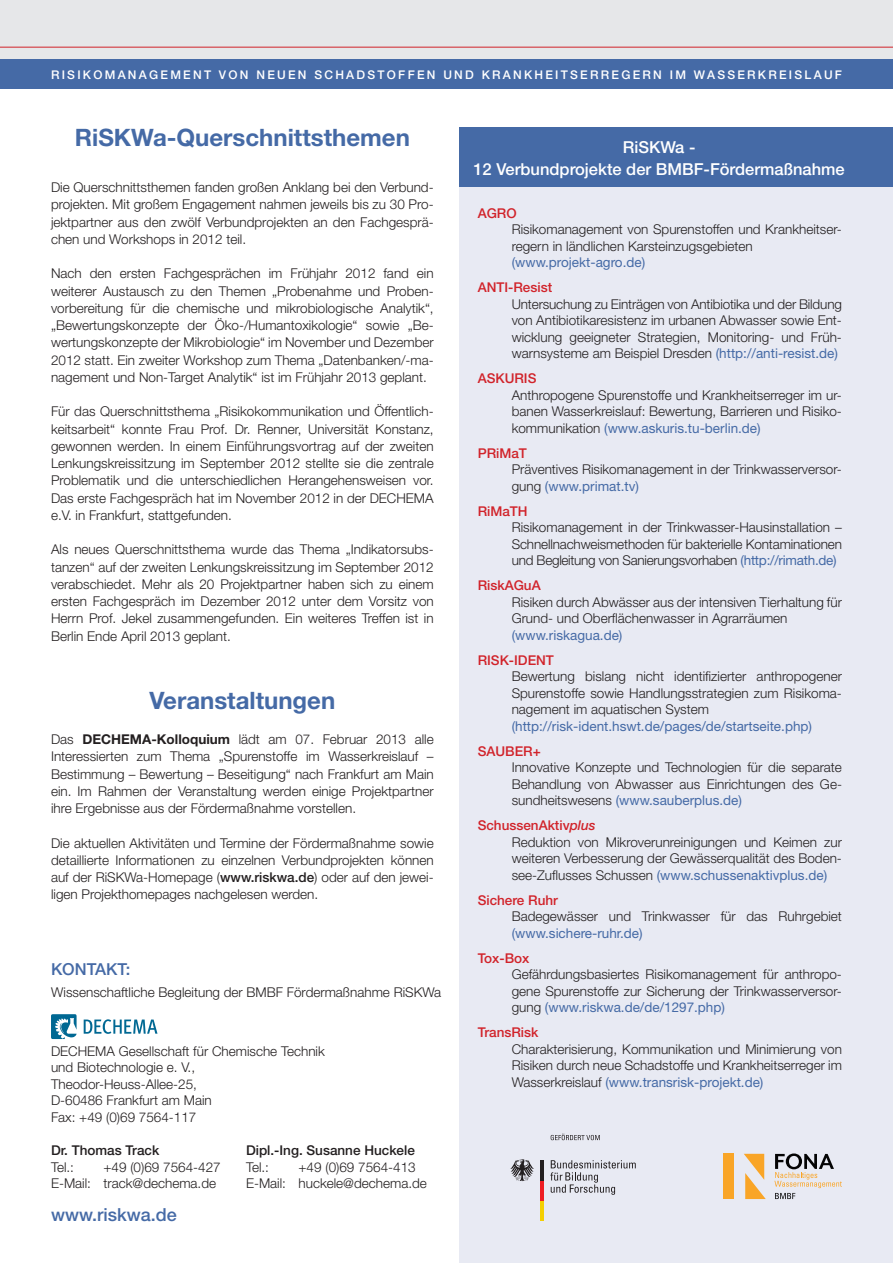
<style>
.page{position:relative;width:893px;height:1263px;background:#fff}
.page>*{position:absolute;margin:0;border:0;box-sizing:border-box;transform-origin:0 0}
.t1{font:700 24px "Helvetica Neue";color:#456aa6}
.t2{font:500 18px "Helvetica Neue";color:#456aa6}
.t3{font:500 16.5px/22.5px "Helvetica Neue";color:#fff;text-align:center}
.t4{font:500 16.5px "Helvetica Neue";color:#456aa6}
.t5{font:300 13.5px/17.2px "Helvetica Neue";color:#231f20;text-align:justify}
.t6{font:13.5px "Helvetica Neue";color:#456aa6}
.t7{font:500 13.5px "Helvetica Neue";color:#d1232a}
.t8{font:500 13.5px "Helvetica Neue";color:#231f20}
.t9{font:500 12px "Helvetica Neue";letter-spacing:.19em;color:#fff}
.s1{font-weight:700}
.s2{font-weight:500}
.s3{font-weight:400;color:#456aa6}
.s4{font-weight:500;color:#d1232a}
.s5{font-weight:500;font-style:italic;color:#d1232a}
</style>
<div class="page">
<div style="left:459px;top:128px;width:434px;height:1135px;background:#e8eaf3"></div>
<div style="left:459px;top:128px;width:434px;height:59px;background:#456aa6"></div>
<svg style="left:51px;top:1014px;width:26px;height:25px"></svg>
<svg style="left:84px;top:1019px;width:73px;height:15px"></svg>
<div style="left:0;top:0;width:893px;height:85px;background:#e6e7e9"></div>
<div style="left:0;top:60px;width:893px;height:29px;background:#456aa6"></div>
<hr style="left:0;top:47px;width:893px;height:1px;background:#d1232a">
<div style="left:724px;top:1154px;width:10px;height:45px;background:#f9a527"></div>
<svg style="left:744px;top:1154px;width:22px;height:45px"></svg>
<svg style="left:774px;top:1153px;width:68px;height:46px"></svg>
<svg style="left:550px;top:1160px;width:86px;height:35px"></svg>
<hr style="left:540px;top:1201px;width:4px;height:20px;background:#f4cf02">
<hr style="left:540px;top:1180px;width:4px;height:21px;background:#ee1d23">
<hr style="left:540px;top:1160px;width:4px;height:20px;background:#231f20">
<svg style="left:510px;top:1159px;width:24px;height:22px"></svg>
<svg style="left:551px;top:1134px;width:49px;height:6px"></svg>
<p class="t9" style="left:51px;top:68px;width:792px">Risikomanagement von neuen Schadstoffen und Kr ankheitserr eger n im Wasser kr eislauf</p>
<h1 class="t1" style="left:75px;top:123px;width:337px">RiSKWa-Querschnittsthemen</h1>
<p class="t5" style="left:51px;top:178px;width:384px">Die Querschnittsthemen fanden großen Anklang bei den Verbund&shy;projekten. Mit großem Engagement nahmen jeweils bis zu 30 Pro&shy;jektpartner aus den zwölf Verbundprojekten an den Fachgesprä&shy;chen und Workshops in 2012 teil.</p>
<p class="t5" style="left:51px;top:265px;width:384px">Nach den ersten Fachgesprächen im Frühjahr 2012 fand ein weiterer Austausch zu den Themen „Probenahme und Proben&shy;vorbereitung für die chemische und mikrobiologische Analytik“, „Bewertungskonzepte der Öko-/Humantoxikologie“ sowie „Be&shy;wertungskonzepte der Mikrobiologie“ im November und Dezember 2012 statt. Ein zweiter Workshop zum Thema „Datenbanken/-ma&shy;nagement und Non-Target Analytik“ ist im Frühjahr 2013 geplant.</p>
<p class="t5" style="left:51px;top:403px;width:384px">Für das Querschnittsthema „Risikokommunikation und Öffentlich&shy;keitsarbeit“ konnte Frau Prof. Dr. Renner, Universität Konstanz, gewonnen werden. In einem Einführungsvortrag auf der zweiten Lenkungskreissitzung im September 2012 stellte sie die zentrale Problematik und die unterschiedlichen Herangehensweisen vor.<br>Das erste Fachgespräch hat im November 2012 in der DECHEMA e.V. in Frankfurt, stattgefunden.</p>
<p class="t5" style="left:51px;top:541px;width:384px">Als neues Querschnittsthema wurde das Thema „Indikatorsubs&shy;tanzen“ auf der zweiten Lenkungskreissitzung im September 2012 verabschiedet. Mehr als 20 Projektpartner haben sich zu einem ersten Fachgespräch im Dezember 2012 unter dem Vorsitz von Herrn Prof. Jekel zusammengefunden. Ein weiteres Treffen ist in Berlin Ende April 2013 geplant.</p>
<h1 class="t1" style="left:149px;top:686px;width:187px">Veranstaltungen</h1>
<p class="t5" style="left:51px;top:730px;width:384px">Das <span class="s1">DECHEMA-Kolloquium</span> lädt am 07. Februar 2013 alle Interessierten zum Thema „Spurenstoffe im Wasserkreislauf – Bestimmung – Bewertung – Beseitigung“ nach Frankfurt am Main ein. Im Rahmen der Veranstaltung werden einige Projektpartner ihre Ergebnisse aus der Fördermaßnahme vorstellen.</p>
<p class="t5" style="left:51px;top:834px;width:384px">Die aktuellen Aktivitäten und Termine der Fördermaßnahme sowie detaillierte Informationen zu einzelnen Verbundprojekten können auf der RiSKWa-Homepage (<span class="s2">www.riskwa.de</span>) oder auf den jewei&shy;ligen Projekthomepages nachgelesen werden.</p>
<p class="t4" style="left:51px;top:960px;width:81px">Kontakt:</p>
<p class="t5" style="left:51px;top:983px;width:392px">Wissenschaftliche Begleitung der BMBF Fördermaßnahme RiSKWa</p>
<p class="t5" style="left:51px;top:1042px;width:275px;line-height:16.5px;text-align:left">DECHEMA Gesellschaft für Chemische Technik und Biotechnologie e. V.,<br>Theodor-Heuss-Allee-25,<br>D-60486 Frankfurt am Main<br>Fax: +49 (0)69 7564-117</p>
<p class="t8" style="left:51px;top:1142px;width:110px">Dr. Thomas Track</p>
<p class="t8" style="left:246px;top:1142px;width:170px">Dipl.-Ing. Susanne Huckele</p>
<p class="t5" style="left:51px;top:1158px;width:25px">Tel.:</p>
<p class="t5" style="left:104px;top:1158px;width:119px">+49 (0)69 7564-427</p>
<p class="t5" style="left:246px;top:1158px;width:25px">Tel.:</p>
<p class="t5" style="left:299px;top:1158px;width:119px">+49 (0)69 7564-413</p>
<p class="t5" style="left:51px;top:1174px;width:167px">E-Mail: track@dechema.de</p>
<p class="t5" style="left:246px;top:1174px;width:182px">E-Mail: huckele@dechema.de</p>
<h2 class="t2" style="left:51px;top:1204px;width:127px">www.riskwa.de</h2>
<p class="t3" style="left:473px;top:135px;width:373px">RiSKWa -<br>12 Verbundprojekte der BMBF-Fördermaßnahme</p>
<p class="t7" style="left:478px;top:205px;width:39px">AG RO</p>
<p class="t5" style="left:512px;top:221px;width:332px;line-height:16.5px">Risikomanagement von Spurenstoffen und Krankheitser&shy;regern in ländlichen Karsteinzugsgebieten</p>
<p class="t6" style="left:512px;top:254px;width:135px">(www.projekt-agro.de)</p>
<p class="t7" style="left:478px;top:279px;width:9px">ANTI</p>
<p class="t7" style="left:508px;top:279px;width:46px">-Resist</p>
<p class="t5" style="left:512px;top:295px;width:332px;line-height:16.5px">Untersuchung zu Einträgen von Antibiotika und der Bildung von Antibiotikaresistenz im urbanen Abwasser sowie Ent&shy;wicklung geeigneter Strategien, Monitoring- und Früh&shy;warnsysteme am Beispiel Dresden <span class="s3">(http://anti-resist.de)</span></p>
<p class="t7" style="left:478px;top:370px;width:10px">ASKU</p>
<p class="t7" style="left:514px;top:370px;width:17px">RIS</p>
<p class="t5" style="left:512px;top:386px;width:332px;line-height:16.5px">Anthropogene Spurenstoffe und Krankheitserreger im ur&shy;banen Wasserkreislauf: Bewertung, Barrieren und Risiko&shy;kommunikation <span class="s3">(www.askuris.tu-berlin.de)</span></p>
<p class="t7" style="left:478px;top:445px;width:51px">PRiMaT</p>
<p class="t5" style="left:512px;top:461px;width:332px;line-height:16.5px">Präventives Risikomanagement in der Trinkwasserversor&shy;gung <span class="s3">(www.primat.tv)</span></p>
<p class="t7" style="left:478px;top:503px;width:42px">RiMaTH</p>
<p class="t5" style="left:512px;top:519px;width:332px;line-height:16.5px">Risikomanagement in der Trinkwasser-Hausinstallation – Schnellnachweismethoden für bakterielle Kontaminationen und Begleitung von Sanierungsvorhaben <span class="s3">(http://rimath.de)</span></p>
<p class="t7" style="left:478px;top:577px;width:65px">RiskAG uA</p>
<p class="t5" style="left:512px;top:593px;width:332px;line-height:16.5px">Risiken durch Abwässer aus der intensiven Tierhaltung für<br>Grund- und Oberflächenwasser in Agrarräumen</p>
<p class="t6" style="left:512px;top:627px;width:112px">(www.riskagua.de)</p>
<p class="t7" style="left:478px;top:652px;width:46px">RISK-IDENT</p>
<p class="t5" style="left:512px;top:668px;width:332px;line-height:16.5px">Bewertung bislang nicht identifizierter anthropogener Spurenstoffe sowie Handlungsstrategien zum Risikoma&shy;nagement im aquatischen System</p>
<p class="t6" style="left:512px;top:718px;width:302px">(http://risk-ident.hswt.de/pages/de/startseite.php)</p>
<p class="t7" style="left:478px;top:743px;width:10px">SAU</p>
<p class="t7" style="left:505px;top:743px;width:37px">BER+</p>
<p class="t5" style="left:512px;top:759px;width:332px;line-height:16.5px">Innovative Konzepte und Technologien für die separate Behandlung von Abwasser aus Einrichtungen des Ge&shy;sundheitswesens <span class="s3">(www.sauberplus.de)</span></p>
<p class="t5" style="left:512px;top:817px;width:332px;line-height:16.5px;text-align:left;text-indent:-34px"><span class="s4">SchussenAktiv</span><span class="s5">plus<br></span>Reduktion von Mikroverunreinigungen und Keimen zur weiteren Verbesserung der Gewässerqualität des Boden&shy;see-Zuflusses Schussen <span class="s3">(www.schussenaktivplus.de)</span></p>
<p class="t7" style="left:478px;top:892px;width:82px">Sichere Ruhr</p>
<p class="t5" style="left:512px;top:908px;width:332px">Badegewässer und Trinkwasser für das Ruhrgebiet</p>
<p class="t6" style="left:512px;top:925px;width:132px">(www.sichere-ruhr.de)</p>
<p class="t7" style="left:478px;top:950px;width:53px">Tox-Box</p>
<p class="t5" style="left:512px;top:966px;width:332px;line-height:16.5px">Gefährdungsbasiertes Risikomanagement für anthropo&shy;gene Spurenstoffe zur Sicherung der Trinkwasserversor&shy;gung <span class="s3">(www.riskwa.de/de/1297.php)</span></p>
<p class="t7" style="left:478px;top:1024px;width:62px">TransRisk</p>
<p class="t5" style="left:512px;top:1040px;width:332px;line-height:16.5px">Charakterisierung, Kommunikation und Minimierung von Risiken durch neue Schadstoffe und Krankheitserreger im Wasserkreislauf <span class="s3">(www.transrisk-projekt.de)</span></p>
</div>
